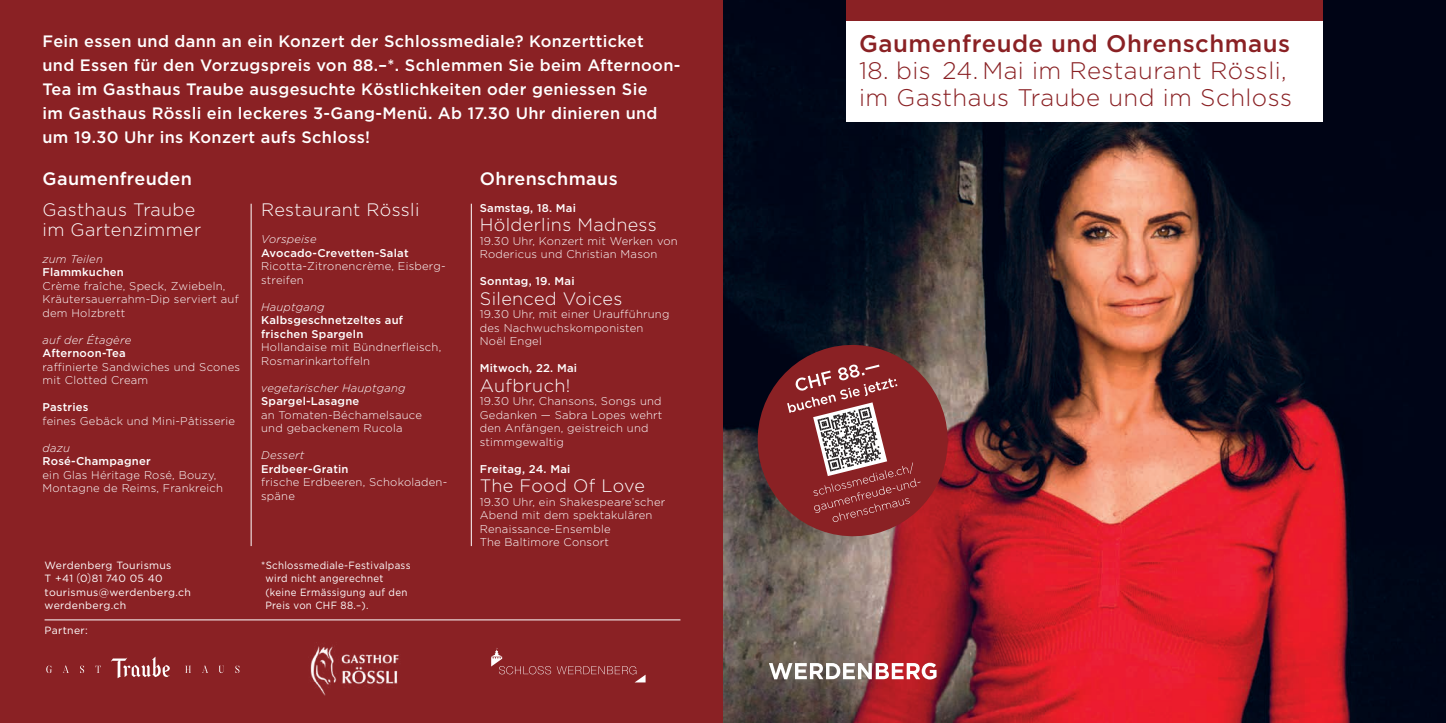
<style>
.page{position:relative;width:1446px;height:723px;background:#fff}
.page>*{position:absolute;margin:0;border:0;box-sizing:border-box;transform-origin:0 0}
.t1{font:300 24px/27px "Gotham";letter-spacing:.02em;color:#8a2124}
.t2{font:500 24px "Gotham";letter-spacing:.02em;color:#8a2124}
.t3{font:300 18px/19.5px "Gotham";letter-spacing:.02em;color:#fff}
.t4{font:500 18px "Gotham";letter-spacing:.02em;color:#fff}
.t5{font:500 16.5px/24px "Gotham";letter-spacing:.02em;color:#fff}
.t6{font:300 11.25px/13.5px "Gotham";letter-spacing:.02em;color:#fff}
.t7{font:500 11.25px/13.5px "Gotham";letter-spacing:.02em;color:#fff}
.t8{font:italic 300 11.25px "Gotham";letter-spacing:.02em;color:#fff}
.t9{font:10.5px/13.5px "Gotham";letter-spacing:.03em;color:#fff;scale:.93 1}
.t10{font:10.5px/13.5px "Gotham";letter-spacing:.03em;color:#fff}
.s1{font-family:"Novecentowide"}
</style>
<div class="page">
<div style="left:0;top:0;width:723px;height:723px;background:#8a2124"></div>
<hr style="left:471px;top:204px;width:1px;height:342px;background:#fff">
<hr style="left:251px;top:204px;width:1px;height:342px;background:#fff">
<svg style="left:46px;top:665px;width:6px;height:8px"></svg>
<svg style="left:63px;top:666px;width:6px;height:7px"></svg>
<svg style="left:80px;top:665px;width:4px;height:8px"></svg>
<svg style="left:95px;top:665px;width:6px;height:8px"></svg>
<svg style="left:185px;top:666px;width:6px;height:7px"></svg>
<svg style="left:202px;top:666px;width:6px;height:7px"></svg>
<svg style="left:219px;top:666px;width:5px;height:7px"></svg>
<svg style="left:235px;top:665px;width:4px;height:8px"></svg>
<svg style="left:111px;top:656px;width:59px;height:22px"></svg>
<img style="left:310px;top:646px;width:89px;height:50px">
<hr style="left:45px;top:620px;width:635px;height:1px;background:#fff">
<svg style="left:491px;top:648px;width:60px;height:26px"></svg>
<svg style="left:557px;top:666px;width:88px;height:16px"></svg>
<img style="left:723px;top:0;width:723px;height:723px">
<div style="left:846px;top:0;width:476px;height:121px;background:#fff"></div>
<div style="left:846px;top:0;width:476px;height:21px;background:#8a2124"></div>
<svg style="left:769px;top:663px;width:167px;height:16px"></svg>
<svg style="left:748px;top:335px;width:209px;height:211px;background:#6c3134"></svg>
<svg style="left:787px;top:364px;width:133px;height:158px;background:#954547"></svg>
<p class="t5" style="left:43px;top:29px;width:639px">Fein essen und dann an ein Konzert der Schlossmediale? Konzertticket<br>und Essen für den Vorzugspreis von 88.–*. Schlemmen Sie beim Afternoon-Tea im Gasthaus Traube ausgesuchte Köstlichkeiten oder geniessen Sie<br>im Gasthaus Rössli ein leckeres 3-Gang-Menü. Ab 17.30 Uhr dinieren und um 19.30 Uhr ins Konzert aufs Schloss!</p>
<h2 class="t4" style="left:43px;top:168px;width:151px">Gaumenfreuden</h2>
<h2 class="t3" style="left:43px;top:200px;width:160px">Gasthaus Traube im Gartenzimmer</h2>
<p class="t8" style="left:43px;top:252px;width:62px">zum Teilen</p>
<p class="t7" style="left:43px;top:265px;width:83px">Flammkuchen</p>
<p class="t6" style="left:43px;top:279px;width:198px">Crème fraîche, Speck, Zwiebeln,<br>Kräutersauerrahm-Dip serviert auf dem Holzbrett</p>
<p class="t8" style="left:43px;top:333px;width:90px">auf der Étagère</p>
<p class="t7" style="left:43px;top:346px;width:85px">Afternoon-Tea</p>
<p class="t6" style="left:43px;top:360px;width:199px">raffinierte Sandwiches und Scones mit Clotted Cream</p>
<p class="t7" style="left:43px;top:400px;width:47px">Pastries</p>
<p class="t6" style="left:43px;top:414px;width:194px">feines Gebäck und Mini-Pâtisserie</p>
<p class="t8" style="left:43px;top:441px;width:29px">dazu</p>
<p class="t7" style="left:43px;top:454px;width:110px">Rosé-Champagner</p>
<p class="t6" style="left:43px;top:468px;width:182px">ein Glas Héritage Rosé, Bouzy,<br>Montagne de Reims, Frankreich</p>
<h2 class="t3" style="left:261px;top:200px;width:160px">Restaurant Rössli</h2>
<p class="t8" style="left:261px;top:233px;width:57px">Vorspeise</p>
<p class="t7" style="left:261px;top:246px;width:149px">Avocado-Crevetten-Salat</p>
<p class="t6" style="left:261px;top:259px;width:186px">Ricotta-Zitronencrème, Eisberg&shy;streifen</p>
<p class="t8" style="left:261px;top:300px;width:65px">Hauptgang</p>
<p class="t7" style="left:261px;top:313px;width:143px">Kalbsgeschnetzeltes auf frischen Spargeln</p>
<p class="t6" style="left:261px;top:340px;width:182px">Hollandaise mit Bündnerfleisch,<br>Rosmarinkartoffeln</p>
<p class="t8" style="left:261px;top:381px;width:146px">vegetarischer Hauptgang</p>
<p class="t7" style="left:261px;top:394px;width:100px">Spargel-Lasagne</p>
<p class="t6" style="left:261px;top:408px;width:162px">an Tomaten-Béchamelsauce und gebackenem Rucola</p>
<p class="t8" style="left:261px;top:449px;width:45px">Dessert</p>
<p class="t7" style="left:261px;top:462px;width:89px">Erdbeer-Gratin</p>
<p class="t6" style="left:261px;top:475px;width:188px">frische Erdbeeren, Schokoladen - späne</p>
<p class="t10" style="left:45px;top:558px;width:148px">Werdenberg Tourismus<br>T +41 <span class="s1">(</span>0<span class="s1">)</span>81 740 05 40 tourismus@werdenberg.ch werdenberg.ch</p>
<p class="t9" style="left:265px;top:558px;width:158px;text-indent:-4px">*Schlossmediale-Festivalpass wird nicht angerechnet (keine Ermässigung auf den<br>Preis von CHF 88.–).</p>
<p class="t10" style="left:45px;top:623px;width:45px">Partner:</p>
<h2 class="t4" style="left:480px;top:168px;width:139px">Ohrenschmaus</h2>
<p class="t7" style="left:480px;top:201px;width:98px">Samstag, 18. Mai</p>
<h2 class="t3" style="left:480px;top:215px;width:178px">Hölderlins Madness</h2>
<p class="t6" style="left:480px;top:234px;width:199px">19.30 Uhr, Konzert mit Werken von<br>Rodericus und Christian Mason</p>
<p class="t7" style="left:480px;top:274px;width:96px">Sonntag, 19. Mai</p>
<h2 class="t3" style="left:480px;top:288px;width:144px">Silenced Voices</h2>
<p class="t6" style="left:480px;top:307px;width:191px">19.30 Uhr, mit einer Uraufführung des Nachwuchskomponisten<br>Noël Engel</p>
<p class="t7" style="left:480px;top:361px;width:99px">Mitwoch, 22. Mai</p>
<h2 class="t3" style="left:480px;top:375px;width:92px">Aufbruch!</h2>
<p class="t6" style="left:480px;top:394px;width:184px">19.30 Uhr, Chansons, Songs und<br>Gedanken — Sabra Lopes wehrt den Anfängen, geistreich und stimmgewaltig</p>
<p class="t7" style="left:480px;top:462px;width:92px">Freitag, 24. Mai</p>
<h2 class="t3" style="left:480px;top:476px;width:167px">The Food Of Love</h2>
<p class="t6" style="left:480px;top:495px;width:187px">19.30 Uhr, ein Shakespeare’scher<br>Abend mit dem spektakulären<br>Renaissance-Ensemble<br>The Baltimore Consort</p>
<h1 class="t2" style="left:859px;top:29px;width:432px">Gaumenfreude und Ohrenschmaus</h1>
<h1 class="t1" style="left:859px;top:56px;width:434px">18. bis 24. Mai im Restaurant Rössli, im Gasthaus Traube und im Schloss</h1>
</div>
